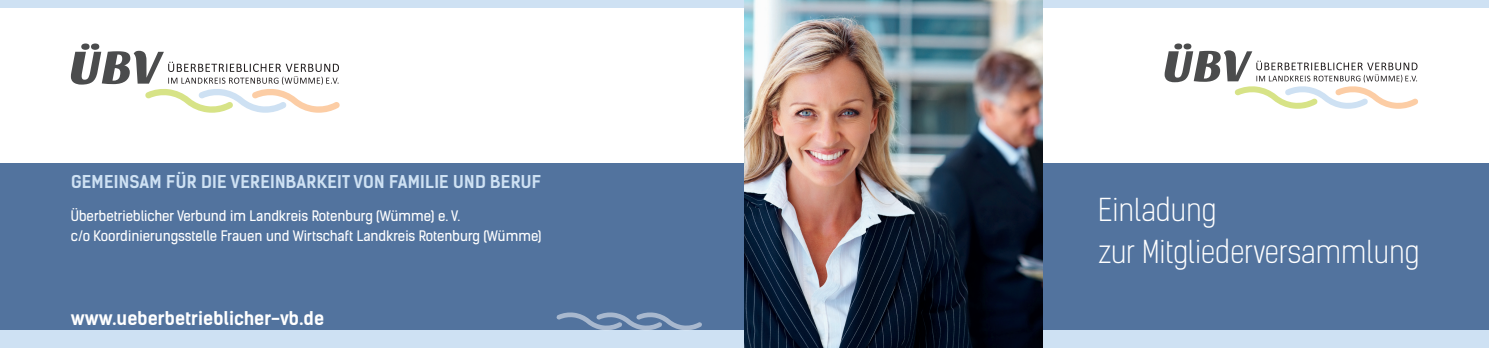
<style>
.page{position:relative;width:1489px;height:348px;background:#fff}
.page>*{position:absolute;margin:0;border:0;box-sizing:border-box;transform-origin:0 0}
.t1{font:300 30px/42.5px "Kelson Sans";color:#fff}
.t2{font:700 18px "Kelson Sans";color:#fff}
.t3{font:700 16.88px "Kelson Sans";letter-spacing:.015em;color:#cee1f3}
.t4{font:13.75px/20px "Kelson Sans";color:#fff}
</style>
<div class="page">
<div style="left:0;top:0;width:1488px;height:7px;background:#cee1f3"></div>
<div style="left:0;top:163px;width:1488px;height:167px;background:#52739e"></div>
<div style="left:0;top:330px;width:1488px;height:17px;background:#cee1f3"></div>
<img style="left:744px;top:0;width:298px;height:347px">
<svg style="left:1164px;top:43px;width:253px;height:66px"></svg>
<svg style="left:556px;top:312px;width:146px;height:18px"></svg>
<svg style="left:71px;top:43px;width:268px;height:69px"></svg>
<p class="t3" style="left:71px;top:171px;width:472px">GEMEINSAM FÜR DIE VEREINBARKEIT VON FAMILIE UND BERUF</p>
<p class="t4" style="left:71px;top:205px;width:472px">Überbetrieblicher Verbund im Landkreis Rotenburg (Wümme) e. V.<br>c/o Koordinierungsstelle Frauen und Wirtschaft Landkreis Rotenburg (Wümme)</p>
<h2 class="t2" style="left:71px;top:307px;width:255px">www.ueberbetrieblicher-vb.de</h2>
<h1 class="t1" style="left:1098px;top:188px;width:322px">Einladung<br>zur Mitgliederversammlung</h1>
</div>
